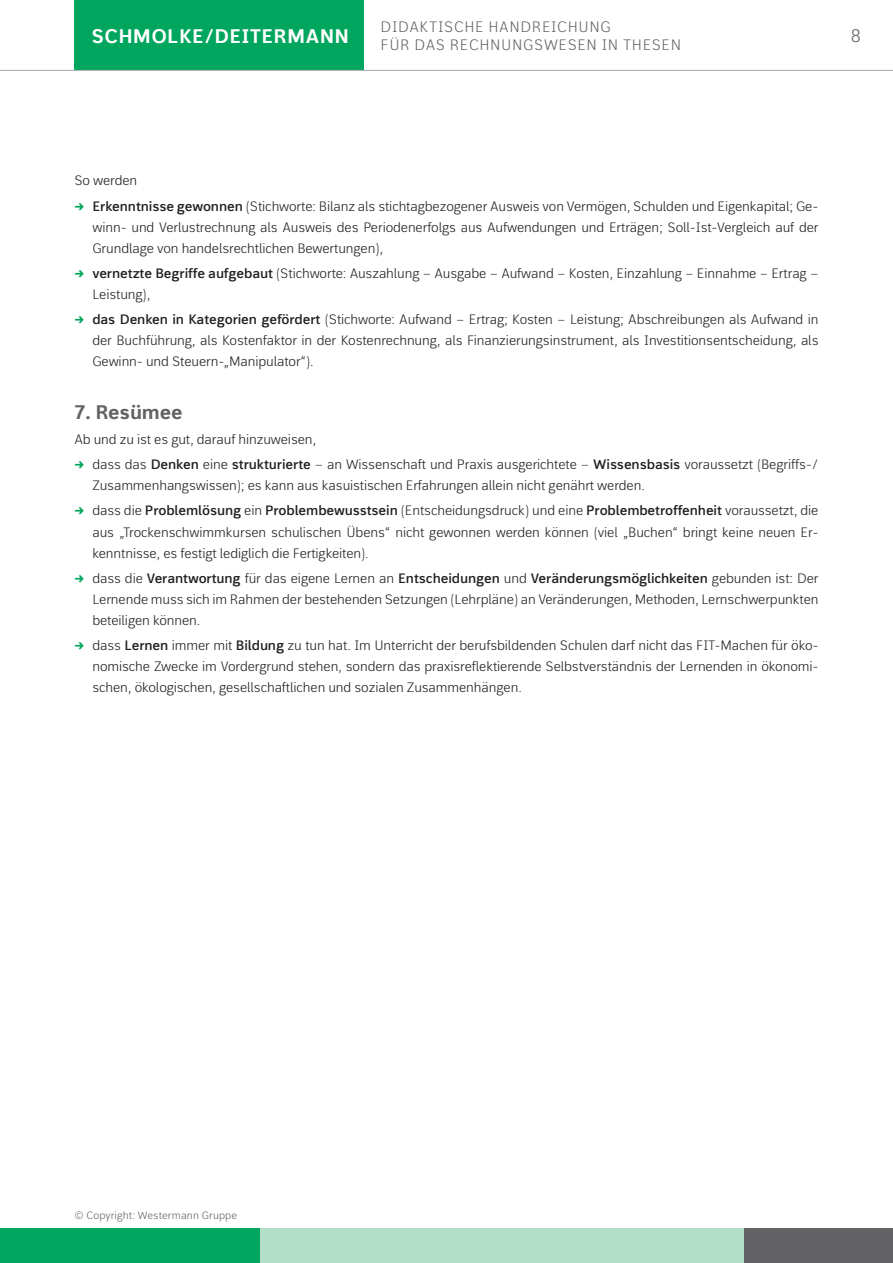
<style>
.page{position:relative;width:893px;height:1263px;background:#fff}
.page>*{position:absolute;margin:0;border:0;box-sizing:border-box;transform-origin:0 0}
.t1{font:700 19.5px "bs Thomas Sans 1";letter-spacing:.01em;color:#fff}
.t2{font:700 19.5px "bs Thomas Sans 1";letter-spacing:-.01em;color:#636366}
.t3{font:300 18px "bs Thomas Sans 1";color:#636366}
.t4{font:300 15px/18px "bs Thomas Sans 1";letter-spacing:.04em;color:#636366}
.t5{font:300 13.5px/21px "bs Thomas Sans 1";letter-spacing:-.01em;color:#231f20}
.t6{font:300 10.5px "bs Thomas Sans 1";letter-spacing:.01em;color:#636366}
.s1{font-weight:600}
</style>
<div class="page">
<div style="left:744px;top:1228px;width:149px;height:35px;background:#636366"></div>
<div style="left:74px;top:0;width:290px;height:70px;background:#00a65d"></div>
<hr style="left:0;top:70px;width:893px;height:1px;background:#a8a9ad">
<div style="left:259px;top:1228px;width:485px;height:35px;background:#b2ddc6"></div>
<div style="left:0;top:1228px;width:259px;height:35px;background:#00a65d"></div>
<p class="t4" style="left:381px;top:18px;width:302px">DIDAKTISCHE HANDREICHUNG<br>FÜR DAS RECHNUNGSWESEN IN THESEN</p>
<h1 class="t1" style="left:92px;top:23px;width:259px">SCHMOLKE/DEITERMANN</h1>
<h2 class="t3" style="left:851px;top:24px;width:12px">8</h2>
<p class="t5" style="left:92px;top:169px;width:728px;line-height:25.2px;text-indent:-18px">So werden<br><span class="s1">Erkenntnisse gewonnen</span> (Stichworte: Bilanz als stichtagbezogener Ausweis von Vermögen, Schulden und Eigenkapital; Ge-</p>
<p class="t5" style="left:92px;top:217px;width:728px">winn- und Verlustrechnung als Ausweis des Periodenerfolgs aus Aufwendungen und Erträgen; Soll-Ist-Vergleich auf der<br>Grundlage von handelsrechtlichen Bewertungen),</p>
<p class="t5" style="left:92px;top:264px;width:728px"><span class="s1">vernetzte Begriffe aufgebaut</span> (Stichworte: Auszahlung – Ausgabe – Aufwand – Kosten, Einzahlung – Einnahme – Ertrag –<br>Leistung),</p>
<p class="t5" style="left:92px;top:310px;width:728px;text-align:justify"><span class="s1">das Denken in Kategorien gefördert</span> (Stichworte: Aufwand – Ertrag; Kosten – Leistung; Abschreibungen als Aufwand in der Buchführung, als Kostenfaktor in der Kostenrechnung, als Finanzierungsinstrument, als Investitionsentscheidung, als Gewinn- und Steuern-„Manipulator“).</p>
<h1 class="t2" style="left:74px;top:399px;width:110px">7. Resümee</h1>
<p class="t5" style="left:92px;top:428px;width:728px;line-height:25.2px;text-indent:-18px">Ab und zu ist es gut, darauf hinzuweisen,<br>dass das <span class="s1">Denken</span> eine <span class="s1">strukturierte</span> – an Wissenschaft und Praxis ausgerichtete – <span class="s1">Wissensbasis</span> voraussetzt (Begriffs-/</p>
<p class="t5" style="left:92px;top:474px;width:728px;line-height:25.2px">Zusammenhangswissen); es kann aus kasuistischen Erfahrungen allein nicht genährt werden.<br>dass die <span class="s1">Problemlösung</span> ein <span class="s1">Problembewusstsein</span> (Entscheidungsdruck) und eine <span class="s1">Problembetroffenheit</span> voraussetzt, die</p>
<p class="t5" style="left:92px;top:522px;width:728px">aus „Trockenschwimmkursen schulischen Übens“ nicht gewonnen werden können (viel „Buchen“ bringt keine neuen Er&shy;kenntnisse, es festigt lediglich die Fertigkeiten).</p>
<p class="t5" style="left:92px;top:568px;width:728px;text-align:justify">dass die <span class="s1">Verantwortung</span> für das eigene Lernen an <span class="s1">Entscheidungen</span> und <span class="s1">Veränderungsmöglichkeiten</span> gebunden ist: Der Lernende muss sich im Rahmen der bestehenden Setzungen (Lehrpläne) an Veränderungen, Methoden, Lernschwerpunkten beteiligen können.</p>
<p class="t5" style="left:92px;top:636px;width:728px;text-align:justify">dass <span class="s1">Lernen</span> immer mit <span class="s1">Bildung</span> zu tun hat. Im Unterricht der berufsbildenden Schulen darf nicht das FIT-Machen für öko&shy;nomische Zwecke im Vordergrund stehen, sondern das praxisreflektierende Selbstverständnis der Lernenden in ökonomi&shy;schen, ökologischen, gesellschaftlichen und sozialen Zusammenhängen.</p>
<p class="t6" style="left:74px;top:1208px;width:164px">© Copyright: Westermann Gruppe</p>
</div>
